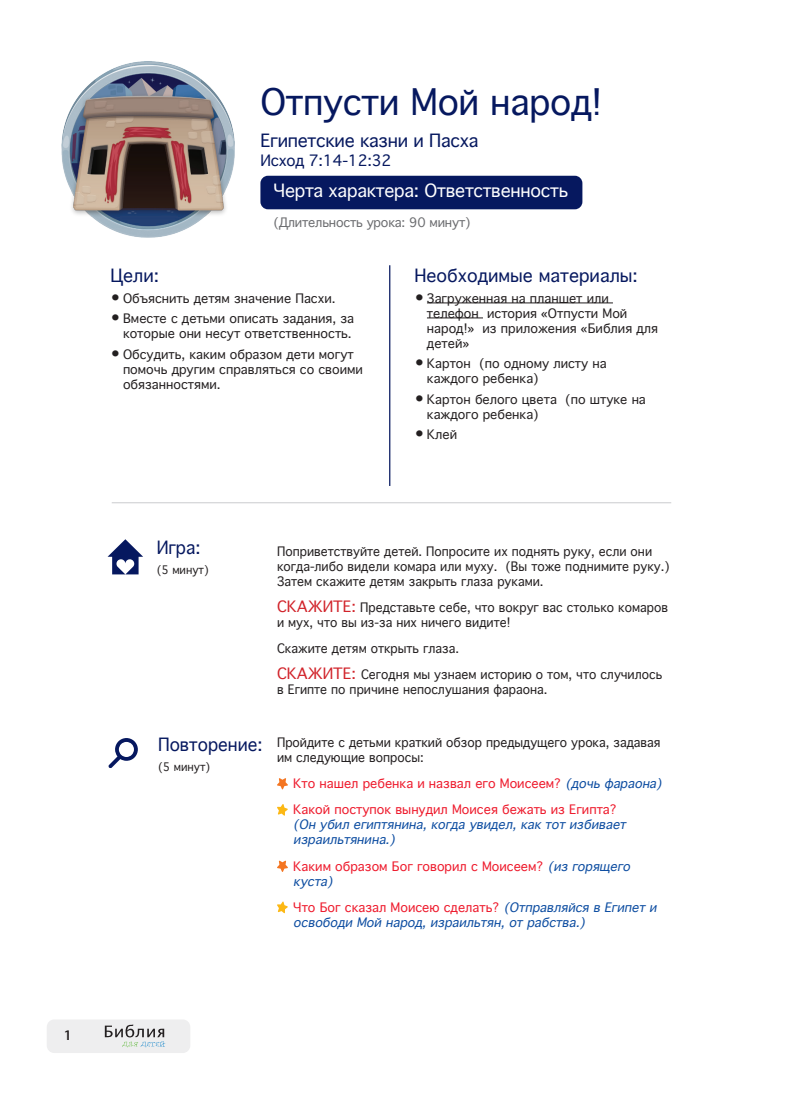
<style>
.page{position:relative;width:790px;height:1098px;background:#fff}
.page>*{position:absolute;margin:0;border:0;box-sizing:border-box;transform-origin:0 0}
.t1{font:35px "Thonburi";letter-spacing:-.01em;color:#06185f}
.t2{font:17.5px "Thonburi";color:#06185f}
.t3{font:17.5px "Thonburi";letter-spacing:-.015em;color:#fff}
.t4{font:15px "Thonburi";letter-spacing:-.015em;color:#06185f}
.t5{font:12.5px/15px "Thonburi";color:#231f20;scale:.96 1}
.t6{font:12.5px/15px "Thonburi";color:#231f20}
.t7{font:italic 12.5px/15px "Thonburi";color:#0d4da1}
.t8{font:12.5px/15px "Thonburi";color:#ee1b2d}
.t9{font:12.5px "Thonburi";letter-spacing:-.015em;color:#6c6d70}
.t10{font:700 12.5px "Thonburi";color:#231f20}
.t11{font:11.25px "Thonburi";color:#231f20}
.s1{font-size:15px}
.s2{font-size:15px;color:#d1232a}
.s3{font-style:italic;color:#0d4da1}
.s4{font-style:normal;color:#ee1b2d}
</style>
<div class="page">
<div style="left:47px;top:1019px;width:143px;height:33px;background:#eeeeef;border-radius:8px"></div>
<svg style="left:105px;top:1024px;width:60px;height:23px"></svg>
<hr style="left:426px;top:302px;width:186px;height:1px;background:#231f20">
<hr style="left:426px;top:317px;width:56px;height:1px;background:#231f20">
<hr style="left:389px;top:265px;width:1px;height:221px;background:#06185f">
<svg style="left:277px;top:778px;width:11px;height:11px"></svg>
<svg style="left:277px;top:804px;width:11px;height:11px"></svg>
<svg style="left:277px;top:860px;width:11px;height:12px"></svg>
<svg style="left:277px;top:901px;width:11px;height:12px"></svg>
<hr style="left:112px;top:502px;width:558px;height:1px;background:#d5d6d8">
<img style="left:61px;top:61px;width:174px;height:177px">
<div style="left:260px;top:176px;width:322px;height:33px;background:#06185f;border-radius:8px"></div>
<svg style="left:107px;top:539px;width:36px;height:35px"></svg>
<svg style="left:108px;top:738px;width:30px;height:30px"></svg>
<p class="t10" style="left:64px;top:1027px;width:10px">1</p>
<p class="t1" style="left:260px;top:83px;width:343px">Отпусти Мой народ!</p>
<p class="t2" style="left:260px;top:131px;width:219px">Египетские казни и Пасха</p>
<p class="t4" style="left:260px;top:152px;width:132px">Исход 7:14-12:32</p>
<p class="t3" style="left:273px;top:181px;width:296px">Черта характера: Ответственность</p>
<p class="t9" style="left:273px;top:215px;width:198px">(Длительность урока: 90 минут)</p>
<p class="t2" style="left:110px;top:265px;width:50px">Цели:</p>
<p class="t6" style="left:110px;top:291px;width:226px"><span class="s1">•</span> Объяснить детям значение Пасхи.</p>
<p class="t6" style="left:110px;top:311px;width:245px;text-align:right"><span class="s1">•</span> Вместе с детьми описать задания, за которые они несут ответственность.</p>
<p class="t6" style="left:123px;top:347px;width:241px;text-indent:-12px"><span class="s1">•</span> Обсудить, каким образом дети могут помочь другим справляться со своими обязанностями.</p>
<p class="t2" style="left:414px;top:265px;width:225px">Необходимые материалы:</p>
<p class="t6" style="left:426px;top:291px;width:232px;text-indent:-12px"><span class="s1">•</span> Загруженная на планшет или телефон история «Отпусти Мой народ!» из приложения «Библия для детей»</p>
<p class="t6" style="left:426px;top:356px;width:181px;text-indent:-12px"><span class="s1">•</span> Картон (по одному листу на каждого ребенка)</p>
<p class="t6" style="left:426px;top:392px;width:220px;text-indent:-12px"><span class="s1">•</span> Картон белого цвета (по штуке на каждого ребенка)</p>
<p class="t6" style="left:414px;top:427px;width:44px"><span class="s1">•</span> Клей</p>
<p class="t2" style="left:156px;top:537px;width:45px">Игра:</p>
<p class="t11" style="left:156px;top:564px;width:54px">(5 минут)</p>
<p class="t2" style="left:158px;top:734px;width:106px">Повторение:</p>
<p class="t11" style="left:158px;top:760px;width:54px">(5 минут)</p>
<p class="t5" style="left:277px;top:543px;width:410px">Поприветствуйте детей. Попросите их поднять руку, если они когда-либо видели комара или муху. (Вы тоже поднимите руку.)<br>Затем скажите детям закрыть глаза руками.</p>
<p class="t5" style="left:277px;top:600px;width:408px"><span class="s2">СКАЖИТЕ:</span> Представьте себе, что вокруг вас столько комаров и мух, что вы из-за них ничего видите!</p>
<p class="t5" style="left:277px;top:641px;width:191px">Скажите детям открыть глаза.</p>
<p class="t5" style="left:277px;top:667px;width:402px"><span class="s2">СКАЖИТЕ:</span> Сегодня мы узнаем историю о том, что случилось в Египте по причине непослушания фараона.</p>
<p class="t5" style="left:277px;top:735px;width:401px">Пройдите с детьми краткий обзор предыдущего урока, задавая им следующие вопросы:</p>
<p class="t8" style="left:293px;top:776px;width:374px">Кто нашел ребенка и назвал его Моисеем? <span class="s3">(дочьфараона)</span></p>
<p class="t7" style="left:293px;top:802px;width:338px"><span class="s4">Какой поступок вынудил Моисея бежать из Египта? </span>(Онубилегиптянина,когдаувидел,кактотизбивает израильтянина.)</p>
<p class="t8" style="left:293px;top:858px;width:342px">Каким образом Бог говорил с Моисеем? <span class="s3">(изгорящего куста)</span></p>
<p class="t7" style="left:293px;top:900px;width:369px"><span class="s4">Что Бог сказал Моисею сделать?</span> (ОтправляйсявЕгипети освободиМойнарод,израильтян,отрабства.)</p>
</div>
